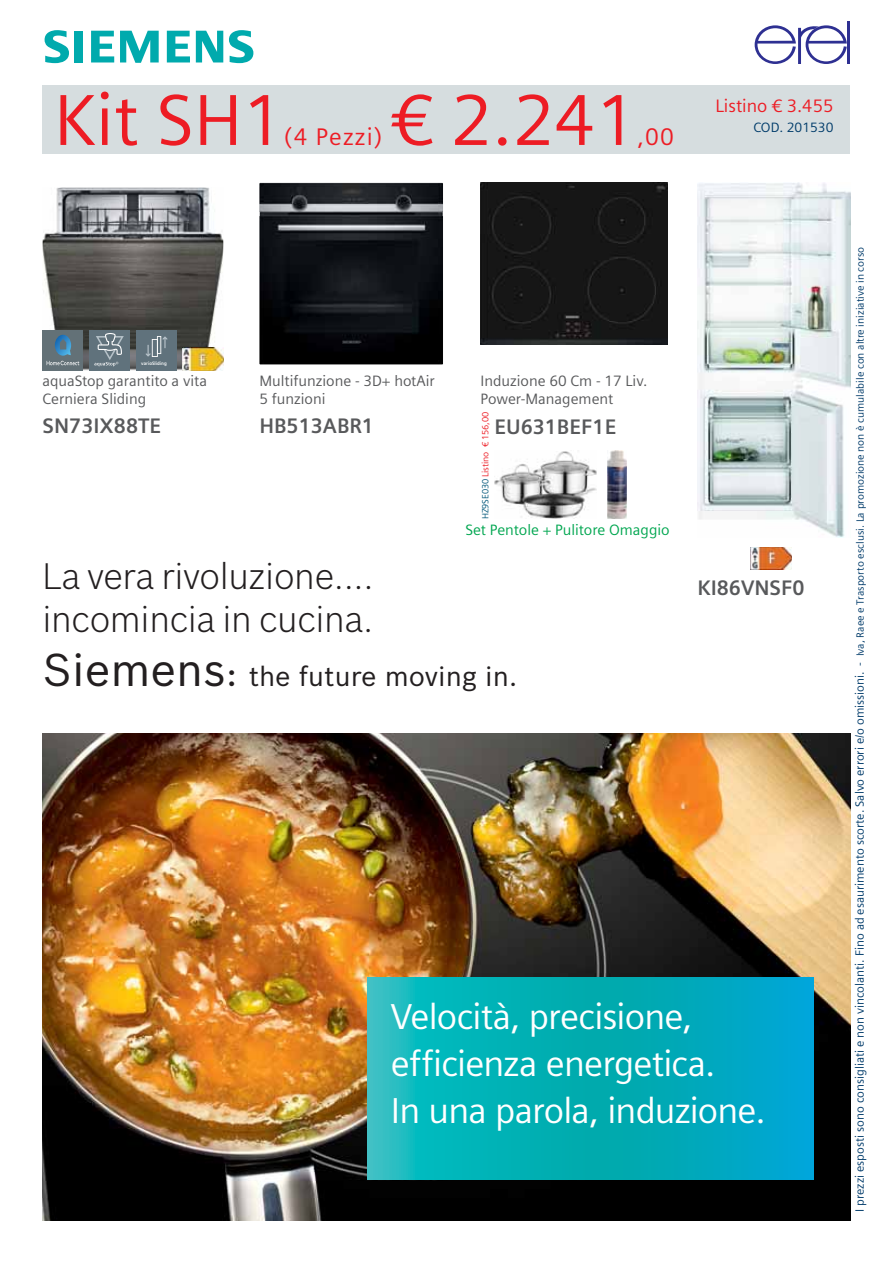
<style>
.page{position:relative;width:893px;height:1263px;background:#fff}
.page>*{position:absolute;margin:0;border:0;box-sizing:border-box;transform-origin:0 0}
.t1{font:72px "Siemens Sans";color:#ed1c24}
.t2{font:36px/46.8px "Siemens Sans";letter-spacing:-.02em;color:#fff}
.t3{font:300 36px/42px "Bosch Sans";letter-spacing:-.01em;color:#231f20}
.t4{font:27px "Bosch Sans";color:#231f20}
.t5{font:24px "Siemens Sans";letter-spacing:.05em;color:#ed1c24}
.t6{font:700 21px "Siemens Sans";color:#58595b}
.t7{font:18px "Siemens Sans";color:#ed1c24}
.t8{font:15px/18px "Siemens Sans";color:#58595b}
.t9{font:15px "Siemens Sans";color:#00a650}
.t10{font:13.5px "Siemens Sans";color:#003b6a}
.t11{font:12px "Siemens Sans";color:#003b6a}
.t12{font:9px "Siemens Sans";letter-spacing:-.01em;color:#ed1c24}
.t13{font:700 4.8px "Siemens Sans";color:#fff;scale:.96 1}
.s1{color:#005679}
.s2{font-size:45px}
.s3{font-size:37.5px}
.s4{font-size:10.5px}
</style>
<div class="page">
<img style="left:43px;top:733px;width:807px;height:487px">
<svg style="left:44px;top:30px;width:210px;height:34px"></svg>
<svg style="left:45px;top:30px;width:24px;height:33px"></svg>
<div style="left:74px;top:31px;width:9px;height:31px;background:#00aaad"></div>
<svg style="left:91px;top:31px;width:23px;height:31px"></svg>
<svg style="left:120px;top:31px;width:39px;height:32px"></svg>
<svg style="left:167px;top:31px;width:23px;height:31px"></svg>
<svg style="left:196px;top:31px;width:27px;height:31px"></svg>
<svg style="left:229px;top:30px;width:24px;height:33px"></svg>
<hr style="left:847px;top:21px;width:3px;height:43px;background:#2e3092">
<svg style="left:755px;top:25px;width:92px;height:39px"></svg>
<img style="left:697px;top:183px;width:153px;height:354px">
<img style="left:480px;top:183px;width:188px;height:161px">
<div style="left:43px;top:85px;width:807px;height:68px;background:#d6dddf"></div>
<img style="left:43px;top:188px;width:180px;height:182px">
<div style="left:89px;top:330px;width:41px;height:40px;background:#60727c"></div>
<svg style="left:94px;top:333px;width:30px;height:33px"></svg>
<div style="left:43px;top:330px;width:40px;height:40px;background:#637177"></div>
<svg style="left:47px;top:335px;width:32px;height:30px"></svg>
<div style="left:136px;top:330px;width:41px;height:40px;background:#60727c"></div>
<svg style="left:146px;top:336px;width:21px;height:21px"></svg>
<img style="left:259px;top:183px;width:184px;height:181px">
<img style="left:182px;top:348px;width:41px;height:22px">
<img style="left:750px;top:547px;width:41px;height:23px">
<img style="left:494px;top:451px;width:102px;height:68px">
<img style="left:607px;top:451px;width:19px;height:68px">
<svg style="left:367px;top:978px;width:447px;height:201px;background:#04aebb"></svg>
<h1 class="t1" style="left:54px;top:92px;width:231px">Kit SH1</h1>
<h3 class="t5" style="left:284px;top:127px;width:100px">(4 Pezzi)</h3>
<h1 class="t1" style="left:391px;top:92px;width:248px">€ 2.241</h1>
<h3 class="t5" style="left:637px;top:127px;width:38px">,00</h3>
<h3 class="t7" style="left:715px;top:98px;width:119px">Listino € 3.455</h3>
<p class="t10" style="left:753px;top:122px;width:81px">COD. 201530</p>
<p class="t13" style="left:141px;top:362px;width:28px">varioSliding</p>
<p class="t8" style="left:43px;top:373px;width:166px">aquaStop garantito a vita<br>Cerniera Sliding</p>
<p class="t8" style="left:480px;top:373px;width:168px">Induzione 60 Cm - 17 Liv.<br>Power-Management</p>
<p class="t8" style="left:259px;top:373px;width:177px">Multifunzione - 3D+ hotAir<br>5 funzioni</p>
<p class="t12" style="left:482px;top:519px;width:109px;rotate:-90deg"><span class="s1">HZ9SE030</span> Listino € 156,00</p>
<h3 class="t6" style="left:259px;top:417px;width:116px">HB513ABR1</h3>
<h3 class="t6" style="left:43px;top:417px;width:120px">SN73IX88TE</h3>
<h3 class="t6" style="left:494px;top:418px;width:124px">EU631BEF1E</h3>
<p class="t9" style="left:465px;top:524px;width:206px">Set Pentole + Pulitore Omaggio</p>
<h2 class="t3" style="left:43px;top:558px;width:333px">La vera rivoluzione.... incomincia in cucina.</h2>
<h3 class="t4" style="left:43px;top:660px;width:476px"><span class="s2">Siemens</span><span class="s3">:</span> the future moving in.</h3>
<h3 class="t6" style="left:697px;top:580px;width:109px">KI86VNSF0</h3>
<h2 class="t2" style="left:391px;top:997px;width:376px">Velocità, precisione, efficienza energetica.<br>In una parola, induzione.</h2>
<p class="t11" style="left:855px;top:1212px;width:966px;rotate:-90deg">I prezzi esposti sono consigliati e non vincolanti. Fino ad esaurimento scorte. Salvo errori e/o omissioni. - <span class="s4">Iva, Raee e Trasporto esclusi. La promozione non è cumulabile con altre iniziative in corso</span></p>
</div>
